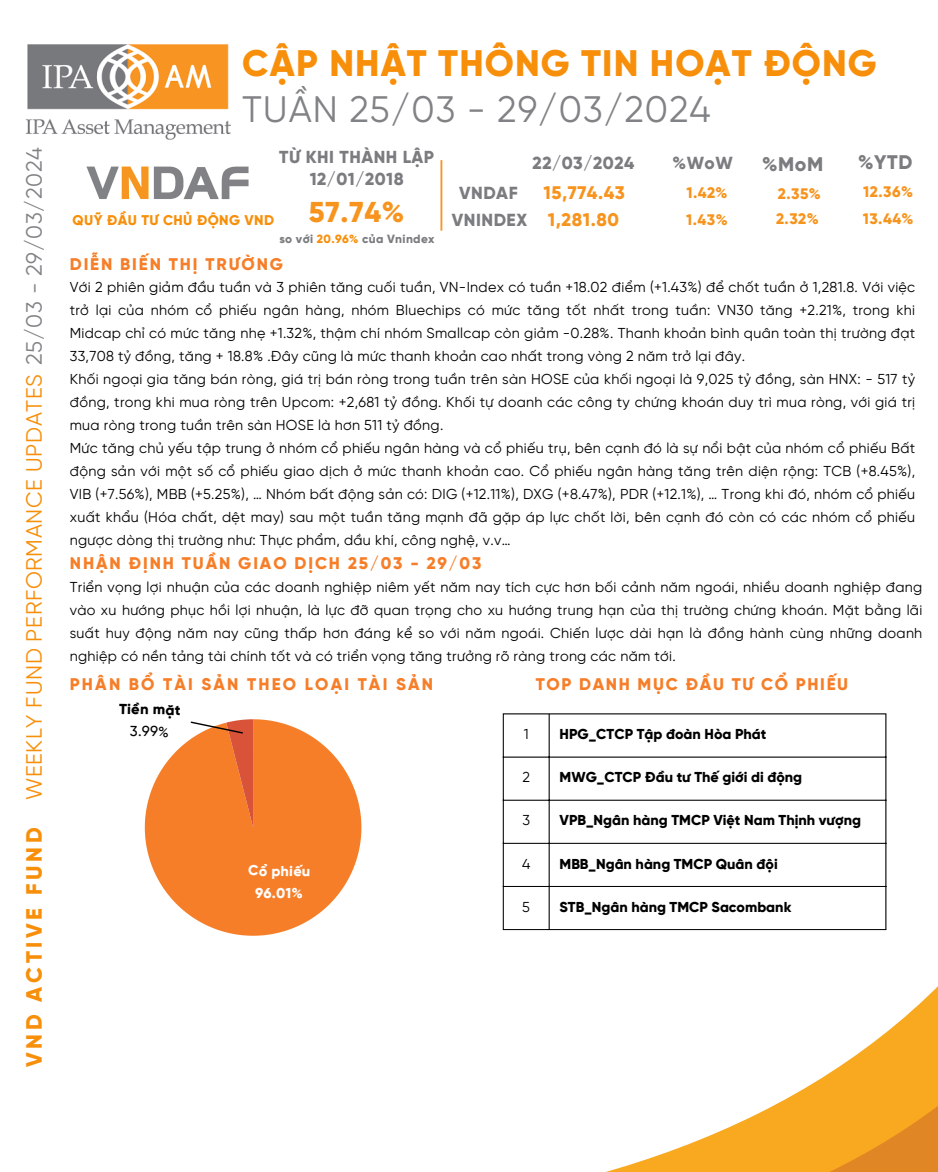
<style>
.page{position:relative;width:938px;height:1172px;background:#fff}
.page>*{position:absolute;margin:0;border:0;box-sizing:border-box;transform-origin:0 0}
.t1{font:36.88px "SVN Gilroy X Bold";letter-spacing:.03em;color:#f78f0a}
.t2{font:36.81px "SVN Gilroy";letter-spacing:.03em;color:#818285}
.t3{font:28.69px "SVN Gilroy X Bold";color:#f7941e}
.t4{font:22.19px "SVN Gilroy";letter-spacing:.03em;color:#f78f0a}
.t5{font:22.19px "SVN Gilroy X Bold";letter-spacing:.165em;color:#f78f0a}
.t6{font:19.69px "SVN Gilroy X Bold";letter-spacing:.03em;color:#7b7c7f}
.t7{font:18.25px "SVN Gilroy X Bold";letter-spacing:.03em;color:#f7941e}
.t8{font:17.44px "SVN Gilroy X Bold";letter-spacing:.03em;color:#7b7c7f}
.t9{font:17.38px "SVN Gilroy X Bold";letter-spacing:.03em;color:#7b7c7f}
.t10{font:16.88px "SVN Gilroy X Bold";letter-spacing:.11em;color:#f67e28}
.t11{font:16.88px "SVN Gilroy X Bold";letter-spacing:.13em;color:#f67e28}
.t12{font:15.25px "SVN Gilroy X Bold";letter-spacing:.03em;color:#f7941e}
.t13{font:14.56px "SVN Gilroy X Bold";color:#000}
.t14{font:500 14.56px "SVN Gilroy";color:#000}
.t15{font:14.38px/23px "SVN Gilroy";letter-spacing:.02em;color:#000;text-align:justify}
.t16{font:14.38px "SVN Gilroy X Bold";color:#000}
.t17{font:14.38px "SVN Gilroy X Bold";color:#fffefe}
.t18{font:14.06px "SVN Gilroy X Bold";letter-spacing:.03em;color:#f78f0a}
.t19{font:11.88px "SVN Gilroy X Bold";letter-spacing:.03em;color:#7b7c7f}
.s1{color:#818285}
.s2{color:#f78f0a}
</style>
<div class="page">
<img style="left:25px;top:44px;width:206px;height:96px">
<svg style="left:145px;top:719px;width:216px;height:184px;fill:#f67e28"></svg>
<svg style="left:190px;top:719px;width:63px;height:108px;background:#ed7b38"></svg>
<hr style="left:503px;top:714px;width:1px;height:215px;background:#000">
<hr style="left:548px;top:714px;width:1px;height:215px;background:#000">
<hr style="left:885px;top:714px;width:1px;height:215px;background:#000">
<hr style="left:503px;top:713px;width:383px;height:1px;background:#000">
<hr style="left:503px;top:757px;width:383px;height:1px;background:#000">
<hr style="left:503px;top:800px;width:383px;height:1px;background:#000">
<hr style="left:503px;top:843px;width:383px;height:1px;background:#000">
<hr style="left:503px;top:886px;width:383px;height:1px;background:#000">
<img style="left:86px;top:166px;width:163px;height:34px">
<hr style="left:440px;top:160px;width:2px;height:71px;background:#f79526">
<svg style="left:175px;top:903px;width:763px;height:142px"></svg>
<svg style="left:606px;top:1045px;width:332px;height:127px;fill:#f9a924"></svg>
<p class="t4" style="left:24px;top:800px;width:654px;rotate:-90deg">WEEKLY FUND PERFORMANCE UPDATES <span class="s1">25/03 - 29/03/2024</span></p>
<p class="t5" style="left:24px;top:1067px;width:241px;rotate:-90deg">VND ACTIVE FUND</p>
<h1 class="t1" style="left:242px;top:46px;width:636px">CẬP NHẬT THÔNG TIN HOẠT ĐỘNG</h1>
<h1 class="t2" style="left:242px;top:93px;width:470px">TUẦN 25/03 - 29/03/2024</h1>
<p class="t9" style="left:279px;top:149px;width:156px">TỪ KHI THÀNH LẬP</p>
<p class="t9" style="left:310px;top:171px;width:96px">12/01/2018</p>
<p class="t18" style="left:72px;top:213px;width:203px">QUỸ ĐẦU TƯ CHỦ ĐỘNG VND</p>
<p class="t3" style="left:309px;top:199px;width:97px">57.74%</p>
<h6 class="t19" style="left:279px;top:234px;width:157px">so với <span class="s2">20.96%</span> của Vnindex</h6>
<p class="t10" style="left:70px;top:256px;width:215px">DIỄN BIẾN THỊ TRƯỜNG</p>
<p class="t8" style="left:532px;top:155px;width:103px">22/03/2024</p>
<p class="t8" style="left:672px;top:155px;width:62px">%WoW</p>
<p class="t6" style="left:762px;top:156px;width:63px">%MoM</p>
<p class="t7" style="left:543px;top:184px;width:83px">15,774.43</p>
<p class="t12" style="left:686px;top:186px;width:43px">1.42%</p>
<p class="t8" style="left:459px;top:185px;width:60px">VNDAF</p>
<p class="t12" style="left:777px;top:186px;width:45px">2.35%</p>
<p class="t12" style="left:776px;top:212px;width:44px">2.32%</p>
<p class="t8" style="left:452px;top:212px;width:77px">VNINDEX</p>
<h3 class="t7" style="left:547px;top:211px;width:73px">1,281.80</h3>
<p class="t12" style="left:686px;top:212px;width:43px">1.43%</p>
<p class="t6" style="left:858px;top:153px;width:56px">%YTD</p>
<p class="t12" style="left:863px;top:184px;width:51px">12.36%</p>
<p class="t12" style="left:862px;top:212px;width:52px">13.44%</p>
<p class="t15" style="left:70px;top:277px;width:846px">Với 2 phiên giảm đầu tuần và 3 phiên tăng cuối tuần, VN-Index có tuần +18.02 điểm (+1.43%) để chốt tuần ở 1,281.8. Với việc trở lại của nhóm cổ phiếu ngân hàng, nhóm Bluechips có mức tăng tốt nhất trong tuần: VN30 tăng +2.21%, trong khi Midcap chỉ có mức tăng nhẹ +1.32%, thậm chí nhóm Smallcap còn giảm -0.28%. Thanh khoản bình quân toàn thị trường đạt 33,708 tỷ đồng, tăng + 18.8% .Đây cũng là mức thanh khoản cao nhất trong vòng 2 năm trở lại đây.</p>
<p class="t15" style="left:70px;top:369px;width:846px">Khối ngoại gia tăng bán ròng, giá trị bán ròng trong tuần trên sàn HOSE của khối ngoại là 9,025 tỷ đồng, sàn HNX: - 517 tỷ đồng, trong khi mua ròng trên Upcom: +2,681 tỷ đồng. Khối tự doanh các công ty chứng khoán duy trì mua ròng, với giá trị mua ròng trong tuần trên sàn HOSE là hơn 511 tỷ đồng.</p>
<p class="t15" style="left:70px;top:438px;width:846px">Mức tăng chủ yếu tập trung ở nhóm cổ phiếu ngân hàng và cổ phiếu trụ, bên cạnh đó là sự nổi bật của nhóm cổ phiếu Bất động sản với một số cổ phiếu giao dịch ở mức thanh khoản cao. Cổ phiếu ngân hàng tăng trên diện rộng: TCB (+8.45%), VIB (+7.56%), MBB (+5.25%), … Nhóm bất động sản có: DIG (+12.11%), DXG (+8.47%), PDR (+12.1%), … Trong khi đó, nhóm cổ phiếu xuất khẩu (Hóa chất, dệt may) sau một tuần tăng mạnh đã gặp áp lực chốt lời, bên cạnh đó còn có các nhóm cổ phiếu ngược dòng thị trường như: Thực phẩm, dầu khí, công nghệ, v.v…</p>
<p class="t10" style="left:70px;top:555px;width:413px">NHẬN ĐỊNH TUẦN GIAO DỊCH 25/03 - 29/03</p>
<p class="t15" style="left:70px;top:576px;width:854px">Triển vọng lợi nhuận của các doanh nghiệp niêm yết năm nay tích cực hơn bối cảnh năm ngoái, nhiều doanh nghiệp đang vào xu hướng phục hồi lợi nhuận, là lực đỡ quan trọng cho xu hướng trung hạn của thị trường chứng khoán. Mặt bằng lãi suất huy động năm nay cũng thấp hơn đáng kể so với năm ngoái. Chiến lược dài hạn là đồng hành cùng những doanh nghiệp có nền tảng tài chính tốt và có triển vọng tăng trưởng rõ ràng trong các năm tới.</p>
<p class="t11" style="left:70px;top:677px;width:365px">PHÂN BỔ TÀI SẢN THEO LOẠI TÀI SẢN</p>
<p class="t10" style="left:535px;top:676px;width:314px">TOP DANH MỤC ĐẦU TƯ CỔ PHIẾU</p>
<h4 class="t13" style="left:119px;top:702px;width:63px;rotate:1deg">Tiền mặt</h4>
<p class="t14" style="left:130px;top:724px;width:40px;rotate:1deg">3.99%</p>
<p class="t15" style="left:523px;top:724px;width:6px">1</p>
<h5 class="t16" style="left:559px;top:728px;width:208px">HPG_CTCP Tập đoàn Hòa Phát</h5>
<p class="t15" style="left:522px;top:767px;width:9px">2</p>
<p class="t16" style="left:559px;top:771px;width:244px">MWG_CTCP Đầu tư Thế giới di động</p>
<p class="t15" style="left:522px;top:810px;width:9px">3</p>
<h6 class="t16" style="left:559px;top:814px;width:303px">VPB_Ngân hàng TMCP Việt Nam Thịnh vượng</h6>
<h6 class="t15" style="left:522px;top:853px;width:10px">4</h6>
<p class="t16" style="left:559px;top:857px;width:220px">MBB_Ngân hàng TMCP Quân đội</p>
<p class="t15" style="left:522px;top:896px;width:9px">5</p>
<p class="t16" style="left:559px;top:900px;width:233px">STB_Ngân hàng TMCP Sacombank</p>
<p class="t17" style="left:248px;top:864px;width:64px;rotate:1deg">Cổ phiếu</p>
<h2 class="t17" style="left:255px;top:886px;width:49px;rotate:1deg">96.01%</h2>
</div>
